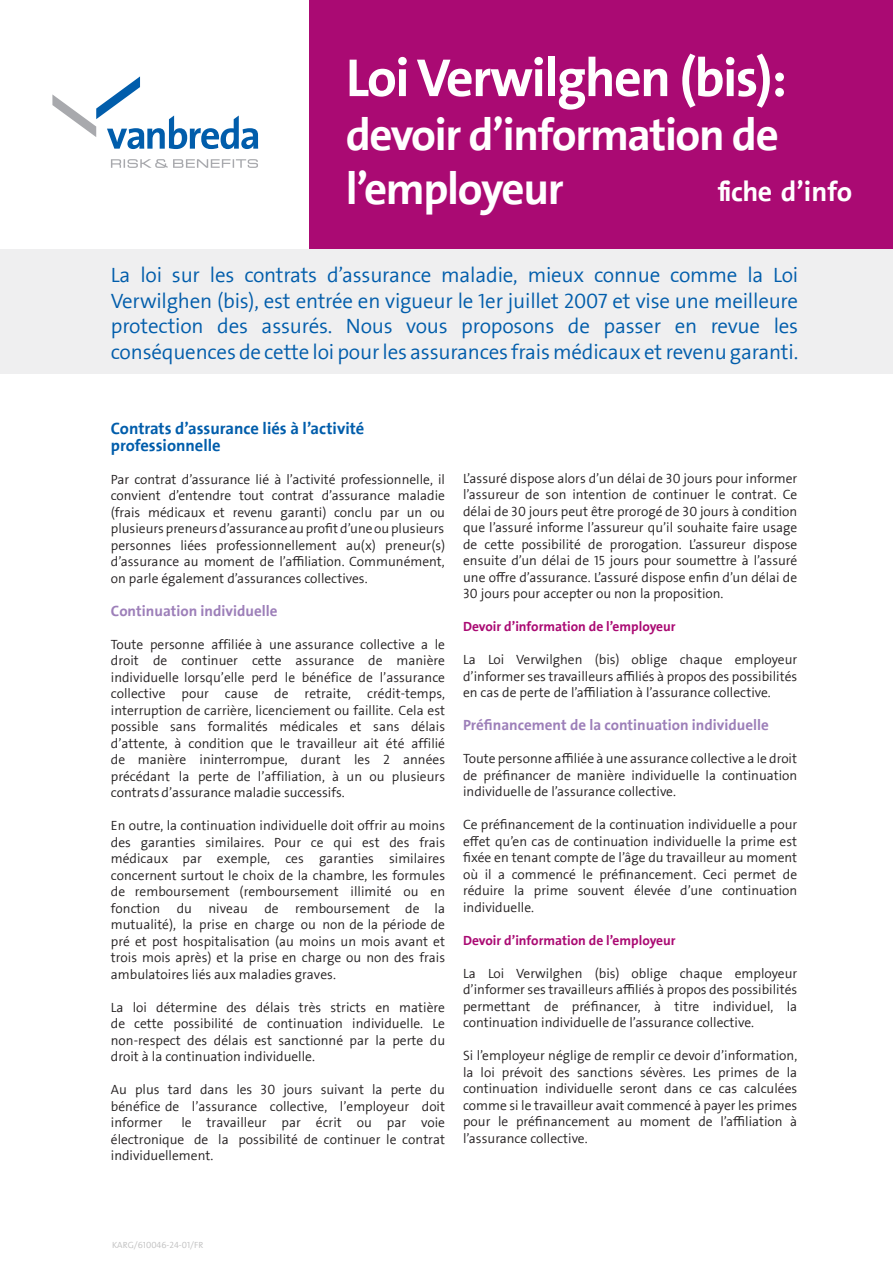
<style>
.page{position:relative;width:893px;height:1263px;background:#fff}
.page>*{position:absolute;margin:0;border:0;box-sizing:border-box;transform-origin:0 0}
.titel_fiche{font:54px "The Sans LF Bold";letter-spacing:-.03em;color:#fff}
.titel_fiche-2{font:45px/54px "The Sans LF Bold";letter-spacing:-.03em;color:#fff}
.t1{font:27.9px "The Sans LF Bold";letter-spacing:-.015em;color:#fff}
.t2{font:300 21px/25.5px "The Sans LF Semi";letter-spacing:-.01em;color:#015dab;text-align:justify}
.tekst{font:16.5px/16.5px "The Sans LF Bold";color:#015dab}
.tekst-2{font:15px "The Sans LF Bold";color:#9d7fb9}
.tekst-3{font:300 13.5px/16.5px "The Sans LF Semi";color:#231f20;text-align:justify}
.tekst-4{font:13.5px "The Sans LF Bold";color:#aa0a73}
.t3{font:300 9px "The Sans LF Semi";color:#bfbfbf}
</style>
<div class="page">
<div style="left:309px;top:0;width:584px;height:251px;background:#aa0a73"></div>
<div style="left:0;top:250px;width:893px;height:124px;background:#efeff0"></div>
<svg style="left:52px;top:76px;width:206px;height:73px"></svg>
<svg style="left:111px;top:159px;width:147px;height:9px"></svg>
<p class="titel_fiche" style="left:346px;top:49px;width:443px">Loi Verwilghen (bis):</p>
<p class="titel_fiche-2" style="left:346px;top:109px;width:434px">devoir d’information de l’employeur</p>
<p class="t1" style="left:718px;top:177px;width:136px">fic h e d’info</p>
<p class="t2" style="left:111px;top:263px;width:689px">La loi sur les contrats d’assurance maladie, mieux connue comme la Loi Verwilghen (bis), est entrée en vigueur le 1er juillet 2007 et vise une meilleure protection des assurés. Nous vous proposons de passer en revue les conséquences de cette loi pour les assurances frais médicaux et revenu garanti.</p>
<p class="tekst" style="left:111px;top:421px;width:255px">Contrats d’assurance liés à l’activité professionnelle</p>
<p class="tekst-3" style="left:111px;top:471px;width:336px">Par contrat d’assurance lié à l’activité professionnelle, il convient d’entendre tout contrat d’assurance maladie (frais médicaux et revenu garanti) conclu par un ou plusieurs preneursd’assuranceauprofit d’uneou plusieurs personnes liées professionnellement au(x) preneur(s) d’assurance au moment de l’affiliation. Communément, on parle également d’assurances collectives.</p>
<p class="tekst-2" style="left:111px;top:603px;width:168px">Continuation individuelle</p>
<p class="tekst-3" style="left:111px;top:636px;width:336px">Toute personne affiliée à une assurance collective a le droit de continuer cette assurance de manière individuelle lorsqu’elle perd le bénéfice de l’assurance collective pour cause de retraite, crédit-temps, interruption de carrière, licenciement ou faillite. Cela est possible sans formalités médicales et sans délais d’attente, à condition que le travailleur ait été affilié de manière ininterrompue, durant les 2 années précédant la perte de l’affiliation, à un ou plusieurs contrats d’assurance maladie successifs.</p>
<p class="tekst-3" style="left:111px;top:818px;width:336px">En outre, la continuation individuelle doit offrir au moins des garanties similaires. Pour ce qui est des frais médicaux par exemple, ces garanties similaires concernent surtout le choix de la chambre, les formules de remboursement (remboursement illimité ou en fonction du niveau de remboursement de la mutualité), la prise en charge ou non de la période de pré et post hospitalisation (au moins un mois avant et trois mois après) et la prise en charge ou non des frais ambulatoires liés aux maladies graves.</p>
<p class="tekst-3" style="left:111px;top:999px;width:336px">La loi détermine des délais très stricts en matière de cette possibilité de continuation individuelle. Le non-respect des délais est sanctionné par la perte du droit à la continuation individuelle.</p>
<p class="tekst-3" style="left:111px;top:1082px;width:336px">Au plus tard dans les 30 jours suivant la perte du bénéfice de l’assurance collective, l’employeur doit informer</p>
<p class="tekst-3" style="left:111px;top:1115px;width:336px;text-indent:71px">le travailleur par écrit ou par voie électronique de la possibilité de continuer le contrat individuellement.</p>
<p class="tekst-3" style="left:463px;top:471px;width:336px">L’assuré dispose alors d’un délai de 30 jours pour informer l’assureur de son intention de continuer le contrat. Ce délai de 30 jours peut être prorogé de 30 jours à condition que l’assuré informe l’assureur qu’il souhaite faire usage de cette possibilité de prorogation. L’assureur dispose ensuite d’un délai de 15 jours pour soumettre à l’assuré une offre d’assurance. L’assuré dispose enfin d’un délai de 30 jours pour accepter ou non la proposition.</p>
<p class="tekst-4" style="left:463px;top:620px;width:214px">Devoir d’information de l’employeur</p>
<p class="tekst-3" style="left:463px;top:652px;width:336px">La Loi Verwilghen (bis) oblige chaque employeur d’informer ses travailleurs affiliés à propos des possibilités en cas de perte de l’affiliation à l’assurance collective.</p>
<p class="tekst-2" style="left:463px;top:717px;width:307px">Préfinancement de la continuation individuelle</p>
<p class="tekst-3" style="left:463px;top:751px;width:336px">Toute personne affiliée à une assurance collective a le droit de préfinancer de manière individuelle la continuation individuelle de l’assurance collective.</p>
<p class="tekst-3" style="left:463px;top:817px;width:336px">Ce préfinancement de la continuation individuelle a pour effet qu’en cas de continuation individuelle la prime est fixée en tenant compte de l’âge du travailleur au moment où il a commencé le préfinancement. Ceci permet de réduire la prime souvent élevée d’une continuation individuelle.</p>
<p class="tekst-4" style="left:463px;top:933px;width:214px">Devoir d’information de l’employeur</p>
<p class="tekst-3" style="left:463px;top:965px;width:336px">La Loi Verwilghen (bis) oblige chaque employeur d’informer ses travailleurs affiliés à propos des possibilités permettant de préfinancer, à titre individuel, la continuation individuelle de l’assurance collective.</p>
<p class="tekst-3" style="left:463px;top:1048px;width:336px">Si l’employeur néglige de remplir ce devoir d’information, la loi prévoit des sanctions sévères. Les primes de la continuation individuelle seront dans ce cas calculées comme si le travailleur avait commencé à payer les primes pour le préfinancement au moment de l’affiliation à l’assurance collective.</p>
<p class="t3" style="left:112px;top:1241px;width:93px">KARG/610046-24-01/FR</p>
</div>
